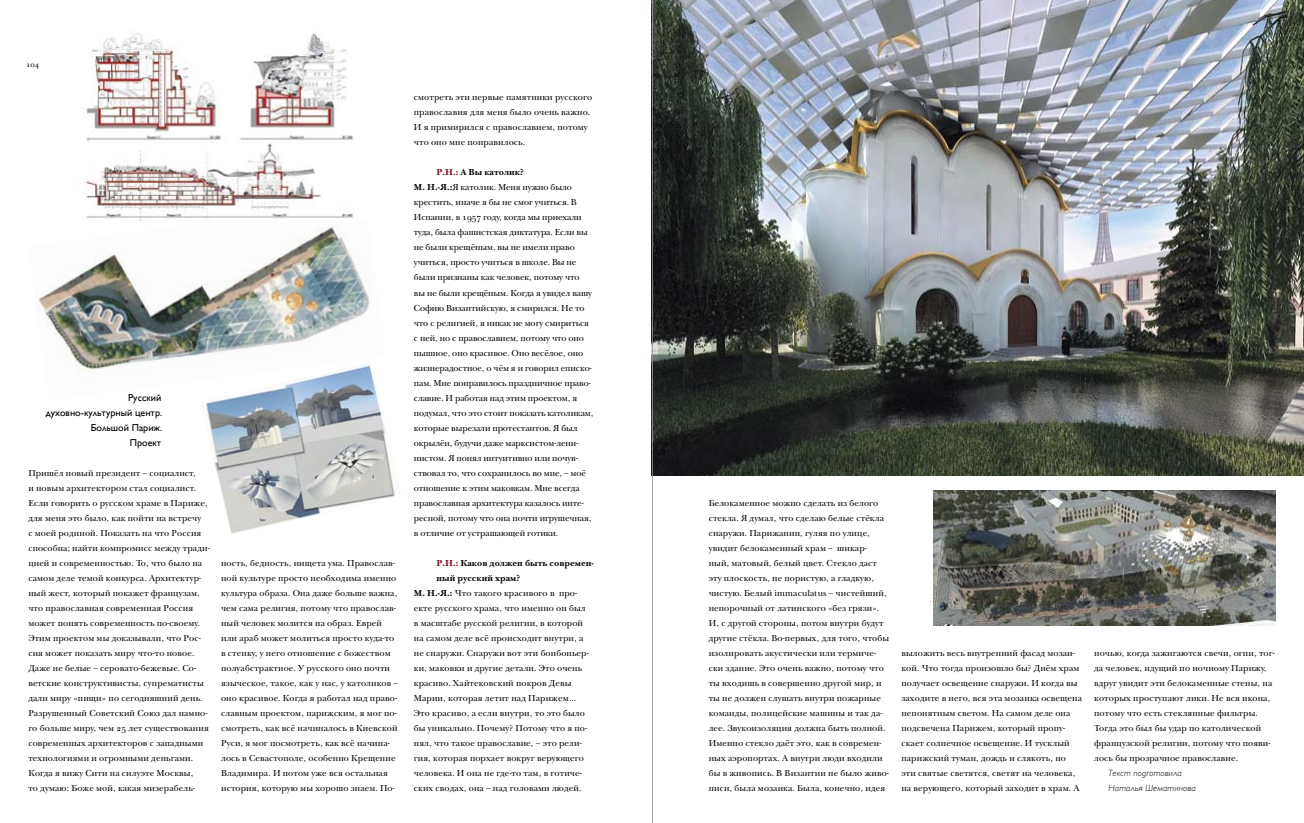
<style>
.page{position:relative;width:1304px;height:823px;background:#fff}
.page>*{position:absolute;margin:0;border:0;box-sizing:border-box;transform-origin:0 0}
.t1{font:10px/15px "Gill Sans";color:#000;text-align:right}
.t2{font:9px/15px "New Baskerville Exp Od C";letter-spacing:.01em;color:#000}
.t3{font:9px/15px "New Baskerville Exp Od C";letter-spacing:-.01em;color:#000}
.t4{font:700 9px "New Baskerville Exp Od C";color:#000}
.t5{font:italic 300 9px "Gill Sans";letter-spacing:.02em;color:#000}
.t6{font:8px "New Baskerville Exp Od C";color:#000}
.s1{font-weight:700;color:#7f001a}
.s2{font-weight:700}
.s3{color:#7f001a}
</style>
<div class="page">
<img style="left:34px;top:220px;width:336px;height:151px">
<img style="left:86px;top:33px;width:268px;height:187px">
<img style="left:653px;top:0;width:651px;height:475px">
<img style="left:933px;top:490px;width:343px;height:135px">
<img style="left:200px;top:362px;width:195px;height:172px">
<hr style="left:652px;top:0;width:1px;height:822px;background:#939598">
<p class="t6" style="left:26px;top:59px;width:14px">104</p>
<p class="t1" style="left:46px;top:389px;width:118px">Русский духовно-культурный центр.<br>Большой Париж.<br>Проект</p>
<p class="t2" style="left:28px;top:465px;width:183px">Пришёл новый президент – социалист,<br>и новым архитектором стал социалист.<br>Если говорить о русском храме в Париже, для меня это было, как пойти на встречу<br>с моей родиной. Показать на что Россия способна; найти компромисс между тради&shy;цией и современностью. То, что было на самом деле темой конкурса. Архитектур&shy;ный жест, который покажет французам, что православная современная Россия может понять современность по-своему.<br>Этим проектом мы доказывали, что Рос&shy;сия может показать миру что-то новое.<br>Даже не белые – серовато-бежевые. Со&shy;ветские конструктивисты, супрематисты дали миру «пищи» по сегодняшний день.<br>Разрушенный Советский Союз дал намно&shy;го больше миру, чем 25 лет существования современных архитекторов с западными технологиями и огромными деньгами.<br>Когда я вижу Сити на силуэте Москвы,<br>то думаю: Боже мой, какая мизерабель-</p>
<p class="t2" style="left:221px;top:555px;width:178px">ность, бедность, нищета ума. Православ&shy;ной культуре просто необходима именно культура образа. Она даже больше важна, чем сама религия, потому что православ&shy;ный человек молится на образ. Еврей или араб может молиться просто куда-то в стенку, у него отношение с божеством полуабстрактное. У русского оно почти языческое, такое, как у нас, у католиков – оно красивое. Когда я работал над право&shy;славным проектом, парижским, я мог по&shy;смотреть, как всё начиналось в Киевской Руси, я мог посмотреть, как всё начина&shy;лось в Севастополе, особенно Крещение Владимира. И потом уже вся остальная история, которую мы хорошо знаем. По-</p>
<p class="t2" style="left:414px;top:90px;width:180px">смотреть эти первые памятники русского православия для меня было очень важно.<br>И я примирился с православием, потому что оно мне понравилось.</p>
<p class="t3" style="left:414px;top:165px;width:181px;text-indent:23px"><span class="s1">Р.Н.:</span> <span class="s2">А Вы католик?<br>М. Н.-Я.:</span>Я католик. Меня нужно было крестить, иначе я бы не смог учиться. В Испании, в 1957 году, когда мы приехали туда, была фашистская диктатура. Если вы не были крещёным, вы не имели право учиться, просто учиться в школе. Вы не были признаны как человек, потому что<br>вы не были крещёным. Когда я увидел вашу Софию Византийскую, я смирился. Не то что с религией, я никак не могу смириться с ней, но с православием, потому что оно пышное, оно красивое. Оно весёлое, оно жизнерадостное, о чём я и говорил еписко&shy;пам. Мне понравилось праздничное право&shy;славие. И работая над этим проектом, я подумал, что это стоит показать католикам, которые вырезали протестантов. Я был окрылён, будучи даже марксистом-лени&shy;нистом. Я понял интуитивно или почув&shy;ствовал то, что сохранилось во мне, – моё отношение к этим маковкам. Мне всегда православная архитектура казалось инте&shy;ресной, потому что она почти игрушечная, в отличие от устрашающей готики.</p>
<p class="t4" style="left:437px;top:557px;width:159px"><span class="s3">Р.Н.:</span> Каков должен быть современ-</p>
<p class="t4" style="left:437px;top:572px;width:85px">ный русский храм?</p>
<p class="t2" style="left:414px;top:585px;width:165px"><span class="s2">М. Н.-Я.:</span> Что такого красивого в про-</p>
<p class="t2" style="left:414px;top:600px;width:173px">екте русского храма, что именно он был</p>
<p class="t2" style="left:414px;top:615px;width:171px">в масштабе русской религии, в которой</p>
<p class="t2" style="left:414px;top:630px;width:171px">на самом деле всё происходит внутри, а</p>
<p class="t2" style="left:414px;top:645px;width:176px">не снаружи. Снаружи вот эти бонбоньер-</p>
<p class="t2" style="left:414px;top:660px;width:170px">ки, маковки и другие детали. Это очень</p>
<p class="t2" style="left:414px;top:675px;width:159px">красиво. Хайтековский покров Девы</p>
<p class="t2" style="left:414px;top:690px;width:164px">Марии, которая летит над Парижем…</p>
<p class="t2" style="left:414px;top:705px;width:173px">Это красиво, а если внутри, то это было</p>
<p class="t2" style="left:414px;top:720px;width:175px">бы уникально. Почему? Потому что я по-</p>
<p class="t2" style="left:414px;top:735px;width:169px">нял, что такое православие, – это рели-</p>
<p class="t2" style="left:414px;top:750px;width:172px">гия, которая порхает вокруг верующего</p>
<p class="t2" style="left:414px;top:765px;width:169px">человека. И она не где-то там, в готиче-</p>
<p class="t2" style="left:414px;top:780px;width:169px">ских сводах, она – над головами людей.</p>
<p class="t2" style="left:709px;top:495px;width:182px">Белокаменное можно сделать из белого стекла. Я думал, что сделаю белые стёкла снаружи. Парижанин, гуляя по улице, увидит белокаменный храм – шикар&shy;ный, матовый, белый цвет. Стекло даст эту плоскость, не пористую, а гладкую, чистую. Белый immaculatus – чистейший, непорочный от латинского «без грязи».<br>И, с другой стороны, потом внутри будут другие стёкла. Во-первых, для того, чтобы изолировать акустически или термиче&shy;ски здание. Это очень важно, потому что ты входишь в совершенно другой мир, и ты не должен слушать внутри пожарные команды, полицейские машины и так да&shy;лее. Звукоизоляция должна быть полной.<br>Именно стекло даёт это, как в современ&shy;ных аэропортах. А внутри люди входили бы в живопись. В Византии не было живо&shy;писи, была мозаика. Была, конечно, идея</p>
<p class="t2" style="left:901px;top:645px;width:182px">выложить весь внутренний фасад мозаи&shy;кой. Что тогда произошло бы? Днём храм получает освещение снаружи. И когда вы заходите в него, вся эта мозаика освещена непонятным светом. На самом деле она подсвечена Парижем, который пропу&shy;скает солнечное освещение. И тусклый парижский туман, дождь и слякоть, но эти святые светятся, светят на человека, на верующего, который заходит в храм. А</p>
<p class="t2" style="left:1094px;top:645px;width:182px">ночью, когда зажигаются свечи, огни, тог-</p>
<p class="t2" style="left:1094px;top:660px;width:174px">да человек, идущий по ночному Парижу,</p>
<p class="t2" style="left:1094px;top:675px;width:180px">вдруг увидит эти белокаменные стены, на</p>
<p class="t2" style="left:1094px;top:690px;width:178px">которых проступают лики. Не вся икона,</p>
<p class="t2" style="left:1094px;top:705px;width:165px">потому что есть стеклянные фильтры.</p>
<p class="t2" style="left:1094px;top:720px;width:168px">Тогда это был бы удар по католической</p>
<p class="t2" style="left:1094px;top:735px;width:178px">французской религии, потому что появи-</p>
<p class="t2" style="left:1094px;top:750px;width:145px">лось бы прозрачное православие.</p>
<p class="t5" style="left:1108px;top:767px;width:75px">Текст подготовила</p>
<p class="t5" style="left:1108px;top:782px;width:89px">Наталья Шематинова</p>
</div>
